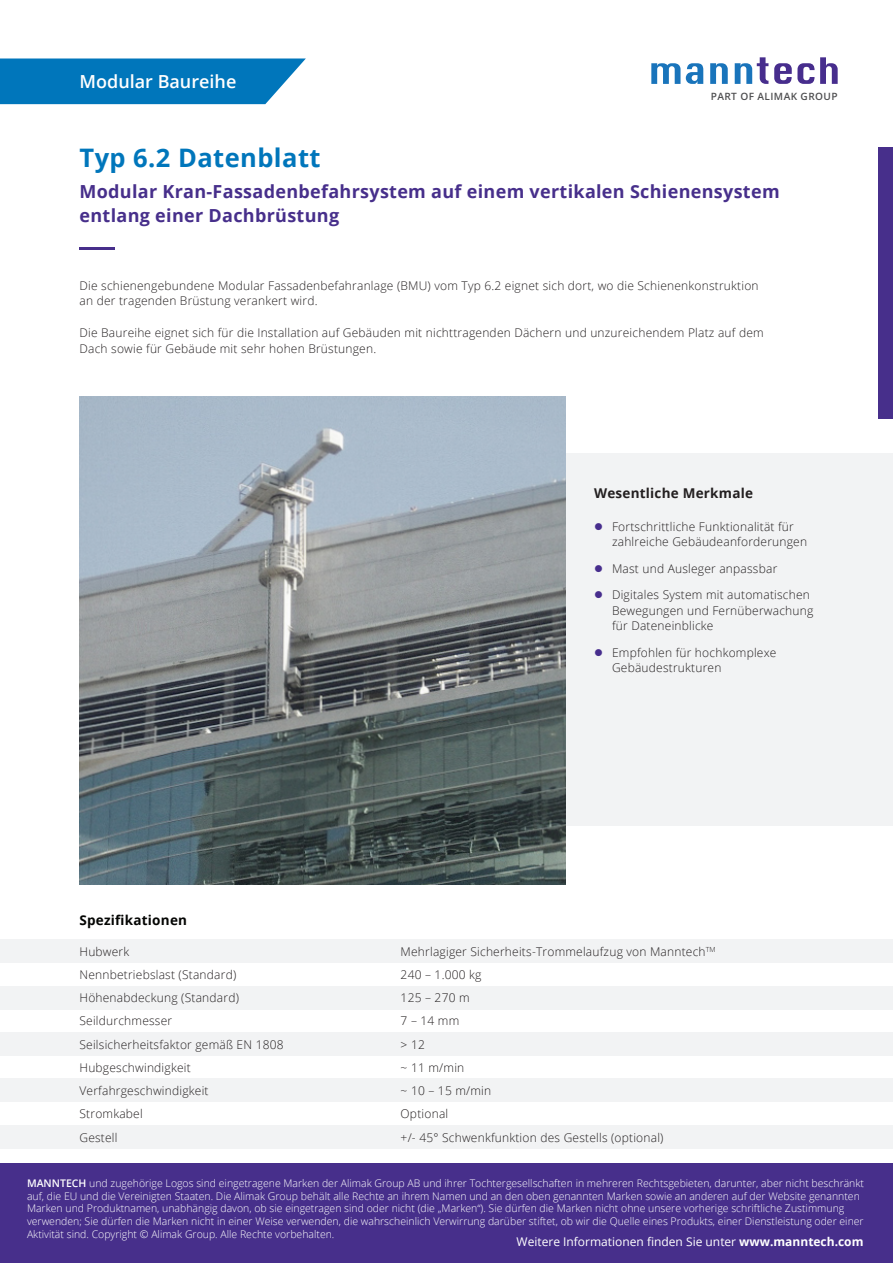
<style>
.page{position:relative;width:893px;height:1263px;background:#fff}
.page>*{position:absolute;margin:0;border:0;box-sizing:border-box;transform-origin:0 0}
.t1{font:700 25.5px "Open Sans";letter-spacing:.015em;color:#0076bb}
.t2{font:700 18px/24px "Open Sans";letter-spacing:.015em;color:#472f8b}
.t3{font:600 18px "Open Sans";color:#fff}
.Universal_para{font:700 13.5px "Open Sans";letter-spacing:.015em;color:#231f20}
.t4{font:700 13.5px "Open Sans";letter-spacing:.015em;color:#040503}
.t5{font:300 12px/15.8px "Open Sans";letter-spacing:.015em;color:#231f20}
.t6{font:12px "Open Sans";color:#fff}
.t7{font:300 10.5px/12.6px "Open Sans";color:#fff}
.t8{font:600 10.05px "Open Sans";letter-spacing:.04em;color:#4f4f51}
.s1{font-weight:600}
.s2{font-weight:700}
</style>
<div class="page">
<svg style="left:651px;top:63px;width:29px;height:21px"></svg>
<svg style="left:686px;top:63px;width:17px;height:21px"></svg>
<svg style="left:710px;top:63px;width:18px;height:21px"></svg>
<svg style="left:735px;top:57px;width:33px;height:27px"></svg>
<svg style="left:774px;top:63px;width:40px;height:21px"></svg>
<svg style="left:820px;top:57px;width:18px;height:27px"></svg>
<div style="left:404px;top:453px;width:489px;height:372px;background:#f2f3f4"></div>
<div style="left:879px;top:147px;width:14px;height:271px;background:#472f8b"></div>
<svg style="left:0;top:58px;width:306px;height:46px;background:#1280bf"></svg>
<img style="left:80px;top:396px;width:486px;height:489px">
<hr style="left:80px;top:247px;width:35px;height:3px;background:#472f8b">
<div style="left:0;top:1032px;width:893px;height:24px;background:#f2f3f4"></div>
<div style="left:0;top:1078px;width:893px;height:24px;background:#f2f3f4"></div>
<div style="left:0;top:1125px;width:893px;height:23px;background:#f2f3f4"></div>
<div style="left:0;top:986px;width:893px;height:24px;background:#f2f3f4"></div>
<div style="left:0;top:939px;width:893px;height:23px;background:#f2f3f4"></div>
<div style="left:0;top:1163px;width:893px;height:100px;background:#472f8b"></div>
<p class="t3" style="left:80px;top:69px;width:158px">Modular Baureihe</p>
<p class="t8" style="left:711px;top:89px;width:128px">PART OF ALIMAK GROUP</p>
<p class="t1" style="left:80px;top:139px;width:243px">Typ 6.2 Datenblatt</p>
<p class="t2" style="left:80px;top:179px;width:702px">Modular Kran-Fassadenbefahrsystem auf einem vertikalen Schienensystem entlang einer Dachbrüstung</p>
<p class="t5" style="left:80px;top:277px;width:681px">Die schienengebundene Modular Fassadenbefahranlage (BMU) vom Typ 6.2 eignet sich dort, wo die Schienenkonstruktion an der tragenden Brüstung verankert wird.</p>
<p class="t5" style="left:80px;top:324px;width:686px">Die Baureihe eignet sich für die Installation auf Gebäuden mit nichttragenden Dächern und unzureichendem Platz auf dem<br>Dach sowie für Gebäude mit sehr hohen Brüstungen.</p>
<p class="t4" style="left:80px;top:910px;width:109px">Spezifikationen</p>
<p class="Universal_para" style="left:594px;top:484px;width:161px">Wesentliche Merkmale</p>
<p class="t5" style="left:612px;top:518px;width:197px">Fortschrittliche Funktionalität für zahlreiche Gebäudeanforderungen</p>
<p class="t5" style="left:612px;top:560px;width:167px">Mast und Ausleger anpassbar</p>
<p class="t5" style="left:612px;top:586px;width:203px">Digitales System mit automatischen<br>Bewegungen und Fernüberwachung für Dateneinblicke</p>
<p class="t5" style="left:612px;top:644px;width:166px">Empfohlen für hochkomplexe<br>Gebäudestrukturen</p>
<p class="t5" style="left:401px;top:943px;width:317px">Mehrlagiger Sicherheits-Trommelaufzug von Manntech<sup>TM</sup></p>
<p class="t5" style="left:401px;top:966px;width:82px">240 – 1.000 kg</p>
<p class="t5" style="left:401px;top:989px;width:71px">125 – 270 m</p>
<p class="t5" style="left:401px;top:1013px;width:60px">7 – 14 mm</p>
<p class="t5" style="left:401px;top:1036px;width:26px">&gt; 12</p>
<p class="t5" style="left:401px;top:1059px;width:65px">~ 11 m/min</p>
<p class="t5" style="left:401px;top:1082px;width:92px">~ 10 – 15 m/min</p>
<p class="t5" style="left:401px;top:1106px;width:49px">Optional</p>
<p class="t5" style="left:401px;top:1129px;width:264px">+/- 45° Schwenkfunktion des Gestells (optional)</p>
<p class="t7" style="left:27px;top:1177px;width:839px"><span class="s1">MANNTECH</span> und zugehörige Logos sind eingetragene Marken der Alimak Group AB und ihrer Tochtergesellschaften in mehreren Rechtsgebieten, darunter, aber nicht beschränkt auf, die EU und die Vereinigten Staaten. Die Alimak Group behält alle Rechte an ihrem Namen und an den oben genannten Marken sowie an anderen auf der Website genannten Marken und Produktnamen, unabhängig davon, ob sie eingetragen sind oder nicht (die „Marken“). Sie dürfen die Marken nicht ohne unsere vorherige schriftliche Zustimmung verwenden; Sie dürfen die Marken nicht in einer Weise verwenden, die wahrscheinlich Verwirrung darüber stiftet, ob wir die Quelle eines Produkts, einer Dienstleistung oder einer Aktivität sind. Copyright © Alimak Group. Alle Rechte vorbehalten.</p>
<p class="t6" style="left:517px;top:1234px;width:348px">Weitere Informationen finden Sie unter <span class="s2">www.manntech.com</span></p>
<p class="t5" style="left:80px;top:943px;width:51px">Hubwerk</p>
<p class="t5" style="left:80px;top:966px;width:158px">Nennbetriebslast (Standard)</p>
<p class="t5" style="left:80px;top:989px;width:161px">Höhenabdeckung (Standard)</p>
<p class="t5" style="left:80px;top:1013px;width:94px">Seildurchmesser</p>
<p class="t5" style="left:80px;top:1036px;width:206px">Seilsicherheitsfaktor gemäß EN 1808</p>
<p class="t5" style="left:80px;top:1059px;width:113px">Hubgeschwindigkeit</p>
<p class="t5" style="left:80px;top:1082px;width:131px">Verfahrgeschwindigkeit</p>
<p class="t5" style="left:80px;top:1106px;width:65px">Stromkabel</p>
<p class="t5" style="left:80px;top:1129px;width:40px">Gestell</p>
</div>
